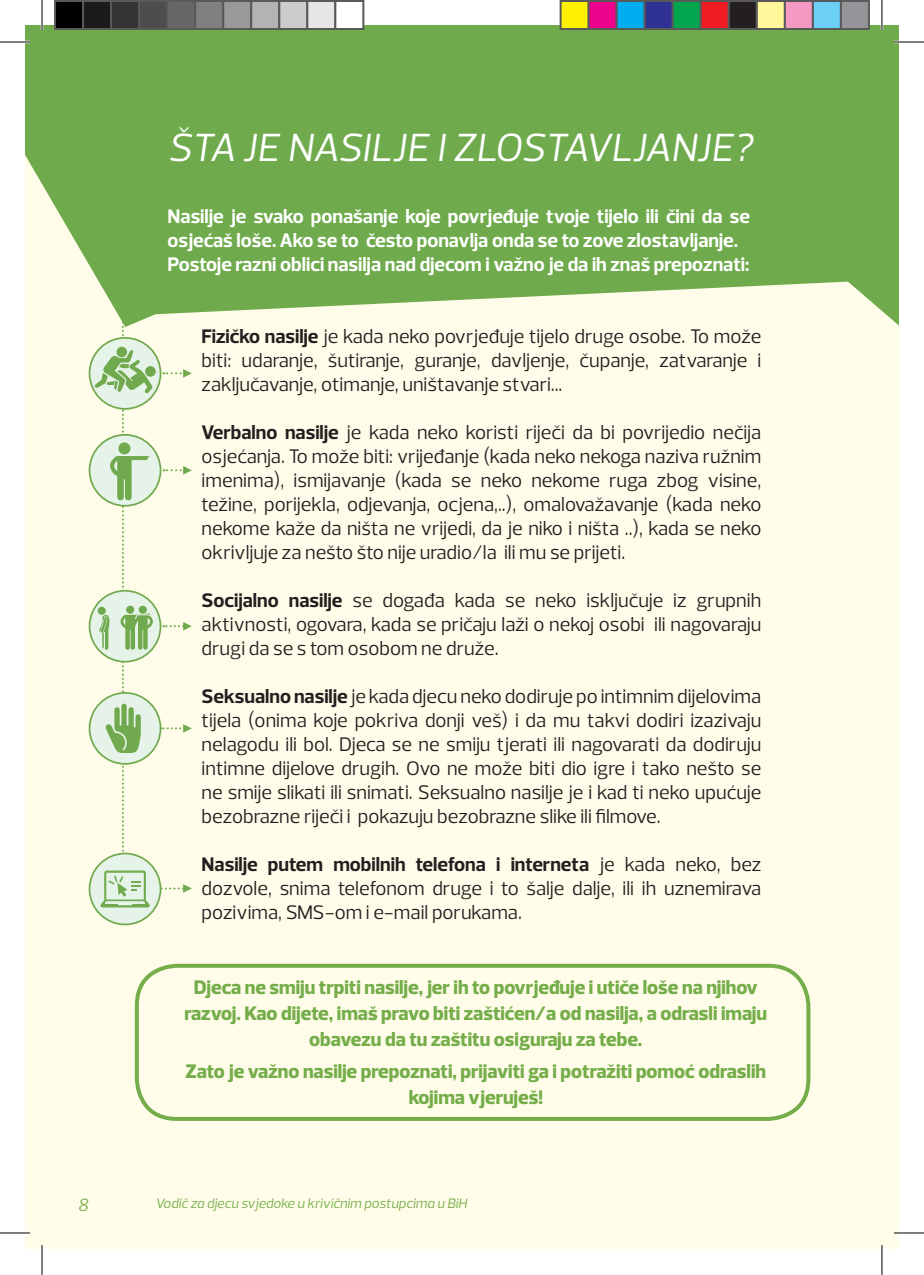
<style>
.page{position:relative;width:924px;height:1275px;background:#fff}
.page>*{position:absolute;margin:0;border:0;box-sizing:border-box;transform-origin:0 0}
.t1{font:italic 40px "Prelo";letter-spacing:-.005em;color:#fff}
.t2{font:20px/24px "Prelo";color:#231f20;text-align:justify}
.t3{font:800 20px/26px "Prelo";color:#75ad4a;text-align:center}
.t4{font:700 20px/24px "Prelo";color:#fff}
.t5{font:italic 18px "Prelo";color:#75ad4a}
.t6{font:italic 14px "Prelo";letter-spacing:-.01em;color:#75ad4a}
.s1{font-weight:700}
</style>
<div class="page">
<div style="left:25px;top:25px;width:873px;height:1223px;background:#fffde9"></div>
<div style="left:135px;top:963px;width:675px;height:158px;border:4px solid #75ad4a;border-radius:40px"></div>
<svg style="left:25px;top:25px;width:873px;height:300px;background:#7eb35c"></svg>
<div style="left:89px;top:853px;width:71px;height:71px;background:#e5f3e8;border-radius:50%"></div>
<div style="left:89px;top:852px;width:72px;height:73px;border:2px solid #71aa4e;border-radius:50%"></div>
<svg style="left:94px;top:301px;width:98px;height:606px"></svg>
<svg style="left:163px;top:271px;width:29px;height:8px"></svg>
<hr style="left:0;top:41px;width:30px;height:2px;background:#fff">
<hr style="left:893px;top:41px;width:30px;height:2px;background:#fff">
<hr style="left:0;top:1231px;width:30px;height:3px;background:#fff">
<hr style="left:893px;top:1231px;width:30px;height:3px;background:#fff">
<hr style="left:41px;top:0;width:2px;height:30px;background:#fff">
<hr style="left:41px;top:1245px;width:2px;height:30px;background:#fff">
<hr style="left:880px;top:0;width:2px;height:30px;background:#fff">
<hr style="left:880px;top:1245px;width:2px;height:30px;background:#fff">
<hr style="left:0;top:42px;width:30px;height:1px;background:#000">
<hr style="left:893px;top:42px;width:30px;height:1px;background:#000">
<hr style="left:0;top:1232px;width:30px;height:1px;background:#000">
<hr style="left:893px;top:1232px;width:30px;height:1px;background:#000">
<hr style="left:42px;top:0;width:1px;height:30px;background:#000">
<hr style="left:42px;top:1245px;width:1px;height:30px;background:#000">
<hr style="left:881px;top:0;width:1px;height:30px;background:#000">
<hr style="left:881px;top:1245px;width:1px;height:30px;background:#000">
<div style="left:55px;top:1px;width:28px;height:28px;background:#000"></div>
<div style="left:54px;top:0;width:30px;height:30px;border:2px solid #595959"></div>
<div style="left:83px;top:1px;width:28px;height:28px;background:#1a1a1a"></div>
<div style="left:82px;top:0;width:30px;height:30px;border:2px solid #595959"></div>
<div style="left:111px;top:1px;width:28px;height:28px;background:#333"></div>
<div style="left:110px;top:0;width:30px;height:30px;border:2px solid #595959"></div>
<div style="left:139px;top:1px;width:28px;height:28px;background:#4d4d4d"></div>
<div style="left:138px;top:0;width:30px;height:30px;border:2px solid #595959"></div>
<div style="left:167px;top:1px;width:28px;height:28px;background:#666"></div>
<div style="left:166px;top:0;width:30px;height:30px;border:2px solid #595959"></div>
<div style="left:195px;top:1px;width:28px;height:28px;background:#808080"></div>
<div style="left:194px;top:0;width:30px;height:30px;border:2px solid #595959"></div>
<div style="left:223px;top:1px;width:28px;height:28px;background:#999"></div>
<div style="left:222px;top:0;width:30px;height:30px;border:2px solid #595959"></div>
<div style="left:251px;top:1px;width:28px;height:28px;background:#b3b3b3"></div>
<div style="left:250px;top:0;width:30px;height:30px;border:2px solid #595959"></div>
<div style="left:279px;top:1px;width:28px;height:28px;background:#ccc"></div>
<div style="left:278px;top:0;width:30px;height:30px;border:2px solid #595959"></div>
<div style="left:307px;top:1px;width:28px;height:28px;background:#e6e6e6"></div>
<div style="left:306px;top:0;width:30px;height:30px;border:2px solid #595959"></div>
<div style="left:335px;top:1px;width:28px;height:28px;background:#fff"></div>
<div style="left:334px;top:0;width:30px;height:30px;border:2px solid #595959"></div>
<div style="left:560px;top:1px;width:28px;height:28px;background:#fff101"></div>
<div style="left:559px;top:0;width:30px;height:30px;border:2px solid #595959"></div>
<div style="left:588px;top:1px;width:28px;height:28px;background:#ed028c"></div>
<div style="left:587px;top:0;width:30px;height:30px;border:2px solid #595959"></div>
<div style="left:616px;top:1px;width:28px;height:28px;background:#00aeef"></div>
<div style="left:615px;top:0;width:30px;height:30px;border:2px solid #595959"></div>
<div style="left:644px;top:1px;width:28px;height:28px;background:#2e3092"></div>
<div style="left:643px;top:0;width:30px;height:30px;border:2px solid #595959"></div>
<div style="left:672px;top:1px;width:28px;height:28px;background:#00a54f"></div>
<div style="left:671px;top:0;width:30px;height:30px;border:2px solid #595959"></div>
<div style="left:700px;top:1px;width:28px;height:28px;background:#ee1d23"></div>
<div style="left:699px;top:0;width:30px;height:30px;border:2px solid #595959"></div>
<div style="left:728px;top:1px;width:28px;height:28px;background:#231f20"></div>
<div style="left:727px;top:0;width:30px;height:30px;border:2px solid #595959"></div>
<div style="left:756px;top:1px;width:28px;height:28px;background:#fff79a"></div>
<div style="left:755px;top:0;width:30px;height:30px;border:2px solid #595959"></div>
<div style="left:784px;top:1px;width:28px;height:28px;background:#f499c2"></div>
<div style="left:783px;top:0;width:30px;height:30px;border:2px solid #595959"></div>
<div style="left:812px;top:1px;width:28px;height:28px;background:#6bcff6"></div>
<div style="left:811px;top:0;width:30px;height:30px;border:2px solid #595959"></div>
<div style="left:840px;top:1px;width:28px;height:28px;background:#939598"></div>
<div style="left:839px;top:0;width:30px;height:30px;border:2px solid #595959"></div>
<h1 class="t1" style="left:168px;top:123px;width:586px">Šta je nasilje i zlostavljanje?</h1>
<p class="t4" style="left:167px;top:204px;width:583px">Nasilje je svako ponašanje koje povrjeđuje tvoje tijelo ili čini da se osjećaš loše. Ako se to često ponavlja onda se to zove zlostavljanje.<br>Postoje razni oblici nasilja nad djecom i važno je da ih znaš prepoznati:</p>
<p class="t2" style="left:201px;top:324px;width:561px"><span class="s1">Fizičko nasilje</span> je kada neko povrjeđuje tijelo druge osobe. To može biti: udaranje, šutiranje, guranje, davljenje, čupanje, zatvaranje i zaključavanje, otimanje, uništavanje stvari...</p>
<p class="t2" style="left:201px;top:420px;width:561px"><span class="s1">Verbalno nasilje</span> je kada neko koristi riječi da bi povrijedio nečija osjećanja. To može biti: vrijeđanje (kada neko nekoga naziva ružnim imenima), ismijavanje (kada se neko nekome ruga zbog visine, težine, porijekla, odjevanja, ocjena,..), omalovažavanje (kada neko nekome kaže da ništa ne vrijedi, da je niko i ništa ..), kada se neko okrivljuje za nešto što nije uradio/la ili mu se prijeti.</p>
<p class="t2" style="left:201px;top:588px;width:561px"><span class="s1">Socijalno nasilje</span> se događa kada se neko isključuje iz grupnih aktivnosti, ogovara, kada se pričaju laži o nekoj osobi ili nagovaraju drugi da se s tom osobom ne druže.</p>
<p class="t2" style="left:201px;top:684px;width:561px"><span class="s1">Seksualno nasilje</span> je kada djecu neko dodiruje po intimnim dijelovima tijela (onima koje pokriva donji veš) i da mu takvi dodiri izazivaju nelagodu ili bol. Djeca se ne smiju tjerati ili nagovarati da dodiruju intimne dijelove drugih. Ovo ne može biti dio igre i tako nešto se ne smije slikati ili snimati. Seksualno nasilje je i kad ti neko upućuje bezobrazne riječi i pokazuju bezobrazne slike ili filmove.</p>
<p class="t2" style="left:201px;top:852px;width:561px"><span class="s1">Nasilje putem mobilnih telefona i interneta</span> je kada neko, bez dozvole, snima telefonom druge i to šalje dalje, ili ih uznemirava pozivima, SMS-om i e-mail porukama.</p>
<p class="t3" style="left:184px;top:974px;width:584px">Djeca ne smiju trpiti nasilje, jer ih to povrjeđuje i utiče loše na njihov razvoj. Kao dijete, imaš pravo biti zaštićen/a od nasilja, a odrasli imaju obavezu da tu zaštitu osiguraju za tebe.</p>
<p class="t3" style="left:185px;top:1058px;width:581px">Zato je važno nasilje prepoznati, prijaviti ga i potražiti pomoć odraslih kojima vjeruješ!</p>
<p class="t5" style="left:78px;top:1194px;width:12px">8</p>
<p class="t6" style="left:155px;top:1194px;width:313px">Vodič za djecu svjedoke u krivičnim postupcima u BiH</p>
</div>
